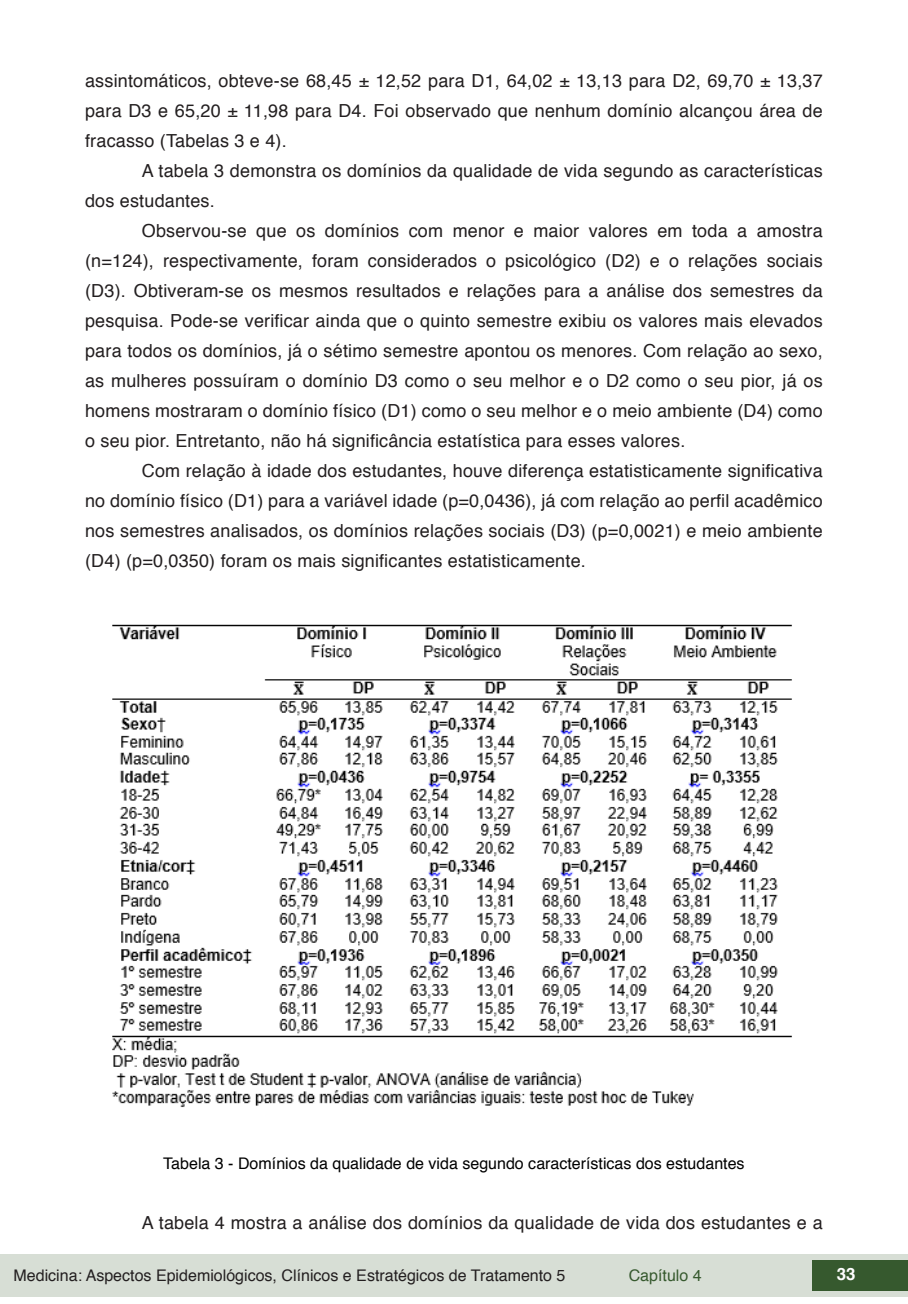
<style>
.page{position:relative;width:908px;height:1304px;background:#fff}
.page>*{position:absolute;margin:0;border:0;box-sizing:border-box;transform-origin:0 0}
.txt{font:18px/30px "Helvetica";letter-spacing:.01em;color:#231f20;text-align:justify}
.t1{font:700 16.8px "Helvetica";color:#fff}
.info_tab_graf_imag{font:16px "Helvetica";color:#000}
.t2{font:16px "Helvetica";color:#231f20}
.t3{font:16px "Helvetica";color:#36592e}
</style>
<div class="page">
<div style="left:0;top:1254px;width:906px;height:43px;background:#d7ded5"></div>
<div style="left:812px;top:1261px;width:95px;height:30px;background:#36592e"></div>
<img style="left:112px;top:624px;width:680px;height:483px">
<p class="txt" style="left:85px;top:66px;width:738px">assintomáticos, obteve-se 68,45 ± 12,52 para D1, 64,02 ± 13,13 para D2, 69,70 ± 13,37 para D3 e 65,20 ± 11,98 para D4. Foi observado que nenhum domínio alcançou área de fracasso (Tabelas 3 e 4).</p>
<p class="txt" style="left:85px;top:156px;width:738px;text-indent:57px">A tabela 3 demonstra os domínios da qualidade de vida segundo as características dos estudantes.</p>
<p class="txt" style="left:85px;top:216px;width:738px;text-indent:57px">Observou-se que os domínios com menor e maior valores em toda a amostra (n=124), respectivamente, foram considerados o psicológico (D2) e o relações sociais (D3). Obtiveram-se os mesmos resultados e relações para a análise dos semestres da pesquisa. Pode-se verificar ainda que o quinto semestre exibiu os valores mais elevados para todos os domínios, já o sétimo semestre apontou os menores. Com relação ao sexo, as mulheres possuíram o domínio D3 como o seu melhor e o D2 como o seu pior, já os homens mostraram o domínio físico (D1) como o seu melhor e o meio ambiente (D4) como o seu pior. Entretanto, não há significância estatística para esses valores.</p>
<p class="txt" style="left:85px;top:456px;width:738px;text-indent:57px">Com relação à idade dos estudantes, houve diferença estatisticamente significativa no domínio físico (D1) para a variável idade (p=0,0436), já com relação ao perfil acadêmico nos semestres analisados, os domínios relações sociais (D3) (p=0,0021) e meio ambiente (D4) (p=0,0350) foram os mais significantes estatisticamente.</p>
<p class="info_tab_graf_imag" style="left:163px;top:1151px;width:582px">Tabela 3 - Domínios da qualidade de vida segundo características dos estudantes</p>
<p class="txt" style="left:142px;top:1208px;width:682px">A tabela 4 mostra a análise dos domínios da qualidade de vida dos estudantes e a</p>
<p class="t2" style="left:14px;top:1263px;width:553px">Medicina: Aspectos Epidemiológicos, Clínicos e Estratégicos de Tratamento 5</p>
<p class="t3" style="left:628px;top:1263px;width:74px">Capítulo 4</p>
<p class="t1" style="left:836px;top:1261px;width:20px">33</p>
</div>
